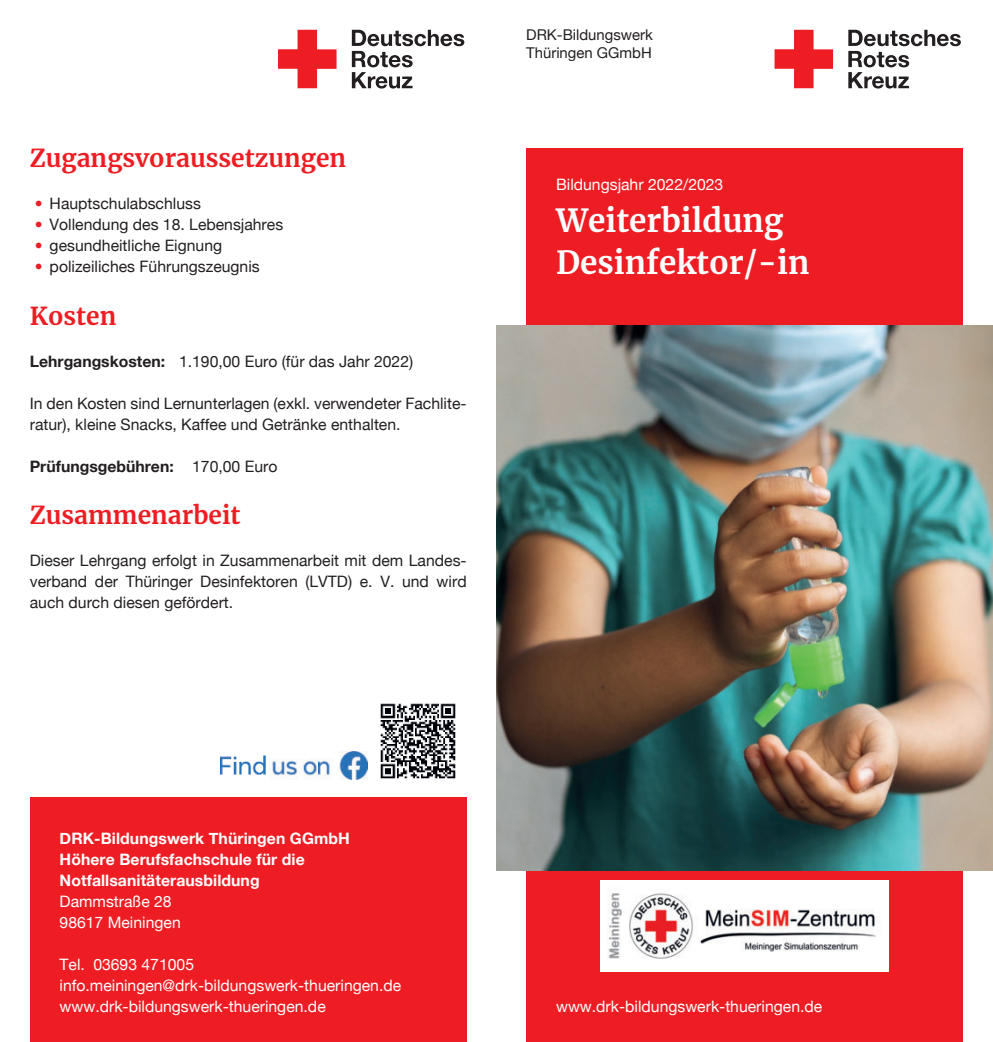
<style>
.page{position:relative;width:993px;height:1042px;background:#fff}
.page>*{position:absolute;margin:0;border:0;box-sizing:border-box;transform-origin:0 0}
.t1{font:700 31.5px/42px "Merriweather";color:#fff}
.t2{font:700 24.5px "Merriweather";color:#ee1d23}
.t3{font:15.75px/21px "Helvetica Neue";color:#231f20}
.t4{font:15.75px/21px "Helvetica Neue";color:#fff}
.t5{font:700 15.75px/21px "Helvetica Neue";letter-spacing:.005em;color:#fff}
.t6{font:700 15.75px "Helvetica Neue";color:#231f20}
.t7{font:14.88px/17.5px "Helvetica Neue";color:#231f20}
.s1{color:#ee1d23}
.s2{font-weight:700}
.s3{font-weight:400}
</style>
<div class="page">
<svg style="left:848px;top:30px;width:112px;height:59px"></svg>
<svg style="left:774px;top:30px;width:58px;height:58px"></svg>
<div style="left:526px;top:149px;width:436px;height:893px;background:#ee1d23"></div>
<img style="left:496px;top:325px;width:496px;height:546px">
<div style="left:30px;top:797px;width:436px;height:245px;background:#ee1d23"></div>
<svg style="left:352px;top:30px;width:112px;height:59px"></svg>
<svg style="left:278px;top:30px;width:58px;height:58px"></svg>
<img style="left:600px;top:881px;width:288px;height:90px">
<img style="left:221px;top:752px;width:146px;height:27px">
<img style="left:380px;top:703px;width:76px;height:76px">
<h2 class="t2" style="left:30px;top:147px;width:318px">Zugangsvoraussetzungen</h2>
<p class="t3" style="left:35px;top:193px;width:168px"><span class="s1">•</span> Hauptschulabschluss</p>
<p class="t3" style="left:35px;top:214px;width:250px"><span class="s1">•</span> Vollendung des 18. Lebensjahres</p>
<p class="t3" style="left:35px;top:235px;width:189px"><span class="s1">•</span> gesundheitliche Eignung</p>
<p class="t3" style="left:35px;top:256px;width:226px"><span class="s1">•</span> polizeiliches Führungszeugnis</p>
<h2 class="t2" style="left:30px;top:304px;width:88px">Kosten</h2>
<p class="t3" style="left:30px;top:350px;width:385px"><span class="s2">Lehrgangskosten:</span> 1.190,00 Euro (für das Jahr 2022)</p>
<p class="t3" style="left:30px;top:392px;width:438px">In den Kosten sind Lernunterlagen (exkl. verwendeter Fachlite&shy;ratur), kleine Snacks, Kaffee und Getränke enthalten.</p>
<p class="t6" style="left:30px;top:456px;width:249px">Prüfungsgebühren: <span class="s3">170,00 Euro</span></p>
<h2 class="t2" style="left:30px;top:504px;width:212px">Zusammenarbeit</h2>
<p class="t3" style="left:30px;top:550px;width:438px;text-align:justify">Dieser Lehrgang erfolgt in Zusammenarbeit mit dem Landes&shy;verband der Thüringer Desinfektoren (LVTD) e. V. und wird auch durch diesen gefördert.</p>
<p class="t7" style="left:526px;top:26px;width:128px">DRK-Bildungswerk<br>Thüringen GGmbH</p>
<p class="t4" style="left:556px;top:174px;width:169px">Bildungsjahr 2022/2023</p>
<h1 class="t1" style="left:556px;top:202px;width:255px">Weiterbildung<br>Desinfektor/-in</h1>
<p class="t5" style="left:60px;top:827px;width:291px">DRK-Bildungswerk Thüringen GGmbH<br>Höhere Berufsfachschule für die<br>Notfallsanitäterausbildung</p>
<p class="t4" style="left:60px;top:891px;width:123px">Dammstraße 28<br>98617 Meiningen</p>
<p class="t4" style="left:60px;top:954px;width:343px">Tel. 03693 471005 info.meiningen@drk-bildungswerk-thueringen.de www.drk-bildungswerk-thueringen.de</p>
<p class="t4" style="left:556px;top:996px;width:267px">www.drk-bildungswerk-thueringen.de</p>
</div>
